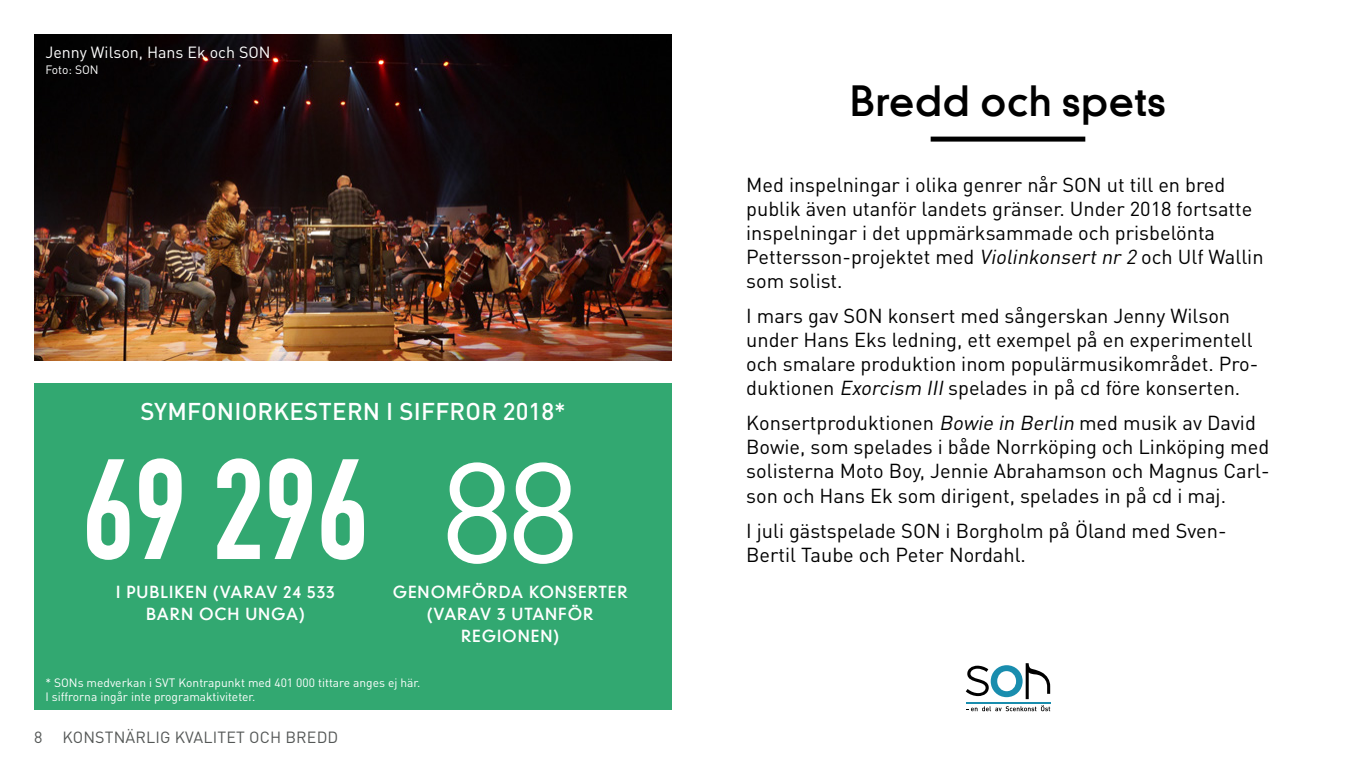
<style>
.page{position:relative;width:1361px;height:766px;background:#fff}
.page>*{position:absolute;margin:0;border:0;box-sizing:border-box;transform-origin:0 0}
.t1{font:700 140px "DIN Condensed";color:#fff}
.t2{font:140px "DIN Pro";color:#fff}
.t3{font:700 40px "DIN Neuzeit Grotesk Pro";color:#000}
.t4{font:500 24px "DIN Pro";letter-spacing:.01em;color:#fff}
.t5{font:20px/24px "DIN Pro";color:#000}
.t6{font:700 16px/22px "DIN Neuzeit Grotesk Pro";letter-spacing:.06em;color:#fff;text-align:center}
.t7{font:16px "DIN Pro";letter-spacing:.01em;color:#545756}
.t8{font:16px "DIN Pro";color:#fff}
.t9{font:12px/14.4px "DIN Pro";color:#fff}
.s1{font-style:italic}
</style>
<div class="page">
<img style="left:34px;top:34px;width:638px;height:326px">
<div style="left:34px;top:383px;width:638px;height:326px;background:#32a871"></div>
<div style="left:930px;top:136px;width:155px;height:5px;background:#000"></div>
<svg style="left:966px;top:663px;width:84px;height:48px"></svg>
<p class="t8" style="left:45px;top:41px;width:227px">Jenny Wilson, Hans Ek och SON</p>
<p class="t9" style="left:45px;top:62px;width:55px">Foto: SON</p>
<p class="t4" style="left:140px;top:395px;width:427px">SYMFONIORKESTERN I SIFFROR 2018*</p>
<h1 class="t1" style="left:82px;top:415px;width:288px">69 296</h1>
<p class="t6" style="left:116px;top:580px;width:220px">I PUBLIKEN (VARAV 24 533<br>BARN OCH UNGA)</p>
<p class="t6" style="left:393px;top:580px;width:236px">GENOMFÖRDA KONSERTER (VARAV 3 UTANFÖR<br>REGIONEN)</p>
<h1 class="t2" style="left:440px;top:417px;width:141px">88</h1>
<p class="t9" style="left:45px;top:674px;width:376px">* SONs medverkan i SVT Kontrapunkt med 401 000 tittare anges ej här.<br>I siffrorna ingår inte programaktiviteter.</p>
<p class="t7" style="left:34px;top:726px;width:306px">8 KONSTNÄRLIG KVALITET OCH BREDD</p>
<h2 class="t3" style="left:850px;top:77px;width:318px">Bredd och spets</h2>
<p class="t5" style="left:746px;top:171px;width:519px">Med inspelningar i olika genrer når SON ut till en bred publik även utanför landets gränser. Under 2018 fortsatte inspelningar i det uppmärksammade och prisbelönta Pettersson-projektet med <span class="s1">Violinkonsertnr 2</span> och Ulf Wallin som solist.</p>
<p class="t5" style="left:746px;top:303px;width:514px">I mars gav SON konsert med sångerskan Jenny Wilson under Hans Eks ledning, ett exempel på en experimentell och smalare produktion inom populärmusikområdet. Pro&shy;duktionen <span class="s1">Exorcism III</span>spelades in på cd före konserten.</p>
<p class="t5" style="left:746px;top:410px;width:525px">Konsertproduktionen <span class="s1">Bowie in Berlin</span> med musik av David Bowie, som spelades i både Norrköping och Linköping med solisterna Moto Boy, Jennie Abrahamson och Magnus Carl&shy;son och Hans Ek som dirigent, spelades in på cd i maj.</p>
<p class="t5" style="left:746px;top:517px;width:482px">I juli gästspelade SON i Borgholm på Öland med Sven-<br>Bertil Taube och Peter Nordahl.</p>
</div>
